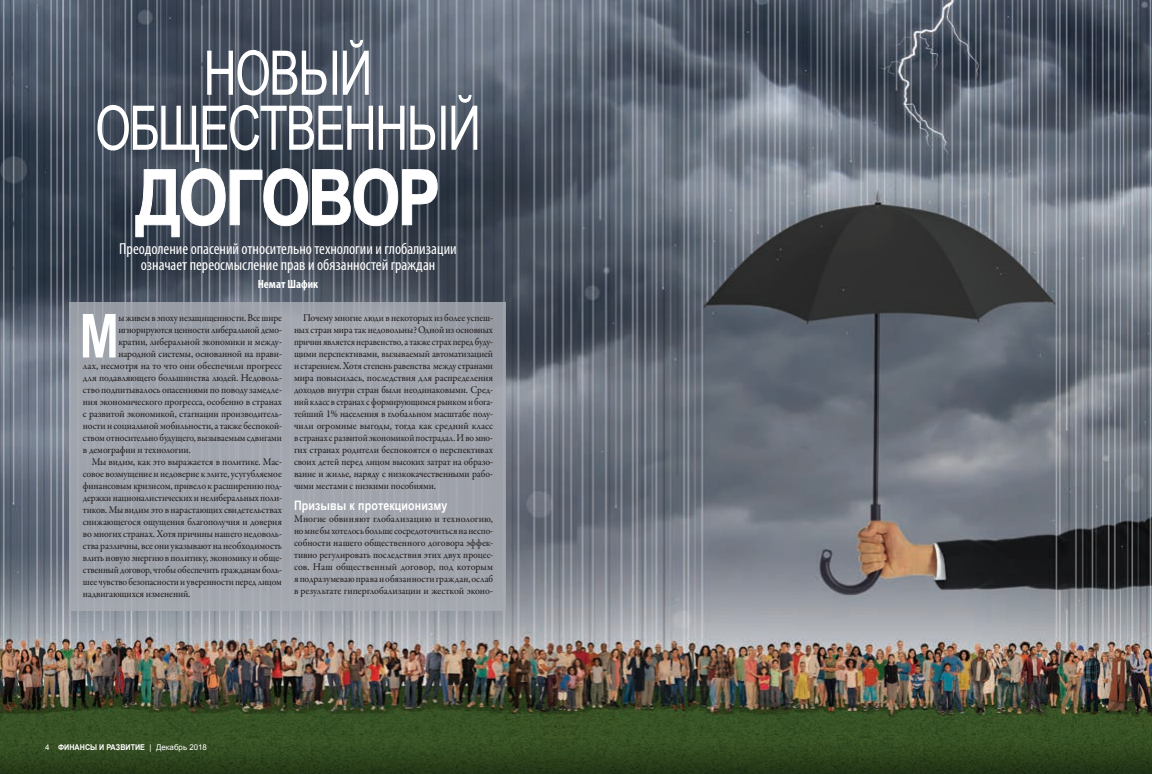
<style>
.page{position:relative;width:1152px;height:774px;background:#fff}
.page>*{position:absolute;margin:0;border:0;box-sizing:border-box;transform-origin:0 0}
.t1{font:700 77px "Arial Narrow";letter-spacing:-.03em;color:#fff}
.t2{font:61.6px/55px "Arial Narrow";letter-spacing:-.03em;color:#fff;text-align:center;scale:.91 1}
.t3{font:700 60.8px "Arial Narrow";color:#fff;scale:.95 1}
.t4{font:condensed 16px/16px "Myriad Pro";color:#fff;text-align:center}
.t5{font:700 13px "Arial Narrow";letter-spacing:.01em;color:#fff}
.t6{font:700 condensed 12px "Myriad Pro";color:#fff}
.t7{font:500 10.5px/12px "Garamond Premr Pro";letter-spacing:-.015em;color:#231f20;text-align:justify;scale:.93 1}
.t8{font:500 10.5px "Garamond Premr Pro";letter-spacing:-.015em;color:#231f20;scale:.94 1}
.t9{font:500 10.5px/12px "Garamond Premr Pro";letter-spacing:-.015em;color:#231f20;text-align:justify;scale:.96 1}
.t10{font:500 10.5px "Garamond Premr Pro";letter-spacing:-.015em;color:#231f20;scale:.92 1}
.t11{font:700 8px "Arial";color:#fff;scale:.9 1}
.s1{font-weight:400}
</style>
<div class="page">
<img style="left:0;top:0;width:1152px;height:774px">
<div style="left:70px;top:302px;width:436px;height:308px;background:#a0a4ac"></div>
<svg style="left:135px;top:168px;width:303px;height:69px;background:#4d5561"></svg>
<h2 class="t2" style="left:95px;top:43px;width:425px">НОВЫЙ<br>ОБЩЕСТВЕННЫЙ</h2>
<h1 class="t1" style="left:136px;top:139px;width:306px">ДОГОВОР</h1>
<h3 class="t4" style="left:119px;top:241px;width:339px">Преодоление опасений относительно технологии и глобализации означает переосмысление прав и обязанностей граждан</h3>
<p class="t6" style="left:258px;top:277px;width:62px">Немат Шафик</p>
<h3 class="t3" style="left:80px;top:290px;width:43px">М</h3>
<p class="t10" style="left:118px;top:312px;width:179px">ы живем в эпоху незащищенности. Все шире</p>
<p class="t10" style="left:118px;top:324px;width:179px">игнорируются ценности либеральной демо-</p>
<p class="t8" style="left:118px;top:336px;width:176px">кратии, либеральной экономики и между-</p>
<p class="t8" style="left:118px;top:348px;width:176px">народной системы, основанной на прави-</p>
<p class="t9" style="left:83px;top:360px;width:209px">лах, несмотря на то что они обеспечили прогресс</p>
<p class="t8" style="left:83px;top:372px;width:213px">для подавляющего большинства людей. Недоволь-</p>
<p class="t8" style="left:83px;top:384px;width:213px">ство подпитывалось опасениями по поводу замедле-</p>
<p class="t8" style="left:83px;top:396px;width:213px">ния экономического прогресса, особенно в странах</p>
<p class="t8" style="left:83px;top:408px;width:213px">с развитой экономикой, стагнации производитель-</p>
<p class="t7" style="left:83px;top:420px;width:216px">ности и социальной мобильности, а также беспокой-</p>
<p class="t10" style="left:83px;top:432px;width:218px">ством относительно будущего, вызываемым сдвигами</p>
<p class="t8" style="left:83px;top:444px;width:116px">в демографии и технологии.</p>
<p class="t8" style="left:92px;top:456px;width:204px">Мы видим, как это выражается в политике. Мас-</p>
<p class="t7" style="left:83px;top:468px;width:216px">совое возмущение и недоверие к элите, усугубляемое</p>
<p class="t8" style="left:83px;top:480px;width:213px">финансовым кризисом, привело к расширению под-</p>
<p class="t7" style="left:83px;top:492px;width:216px">держки националистических и нелиберальных поли-</p>
<p class="t8" style="left:83px;top:504px;width:213px">тиков. Мы видим это в нарастающих свидетельствах</p>
<p class="t8" style="left:83px;top:516px;width:213px">снижающегося ощущения благополучия и доверия</p>
<p class="t8" style="left:83px;top:528px;width:213px">во многих странах. Хотя причины нашего недоволь-</p>
<p class="t8" style="left:83px;top:540px;width:213px">ства различны, все они указывают на необходимость</p>
<p class="t7" style="left:83px;top:552px;width:216px">влить новую энергию в политику, экономику и обще-</p>
<p class="t10" style="left:83px;top:564px;width:218px">ственный договор, чтобы обеспечить гражданам боль-</p>
<p class="t10" style="left:83px;top:576px;width:218px">шее чувство безопасности и уверенности перед лицом</p>
<p class="t8" style="left:83px;top:588px;width:116px">надвигающихся изменений.</p>
<p class="t7" style="left:294px;top:312px;width:216px;text-indent:9px">Почему многие люди в некоторых из более успеш&shy;ных стран мира так недовольны? Одной из основных причин является неравенство, а также страх перед буду&shy;щими перспективами, вызываемый автоматизацией и старением. Хотя степень равенства между странами мира повысилась, последствия для распределения доходов внутри стран были неодинаковыми. Сред&shy;ний класс в странах с формирующимся рынком и бога&shy;тейший 1% населения в глобальном масштабе полу&shy;чили огромные выгоды, тогда как средний класс в странах с развитой экономикой пострадал. И во мно&shy;гих странах родители беспокоятся о перспективах своих детей перед лицом высоких затрат на образо&shy;вание и жилье, наряду с низкокачественными рабо&shy;чими местами с низкими пособиями.</p>
<p class="t5" style="left:294px;top:496px;width:155px">Призывы к протекционизму</p>
<p class="t9" style="left:294px;top:513px;width:209px">Многие обвиняют глобализацию и технологию, но мне бы хотелось больше сосредоточиться на неспо&shy;собности нашего общественного договора эффек&shy;тивно регулировать последствия этих двух процес&shy;сов. Наш общественный договор, под которым я подразумеваю права и обязанности граждан, ослаб в результате гиперглобализации и жесткой эконо-</p>
<p class="t11" style="left:45px;top:742px;width:182px"><span class="s1">4</span> ФИНАНСЫ И РАЗВИТИЕ <span class="s1">| Декабрь 2018</span></p>
</div>
